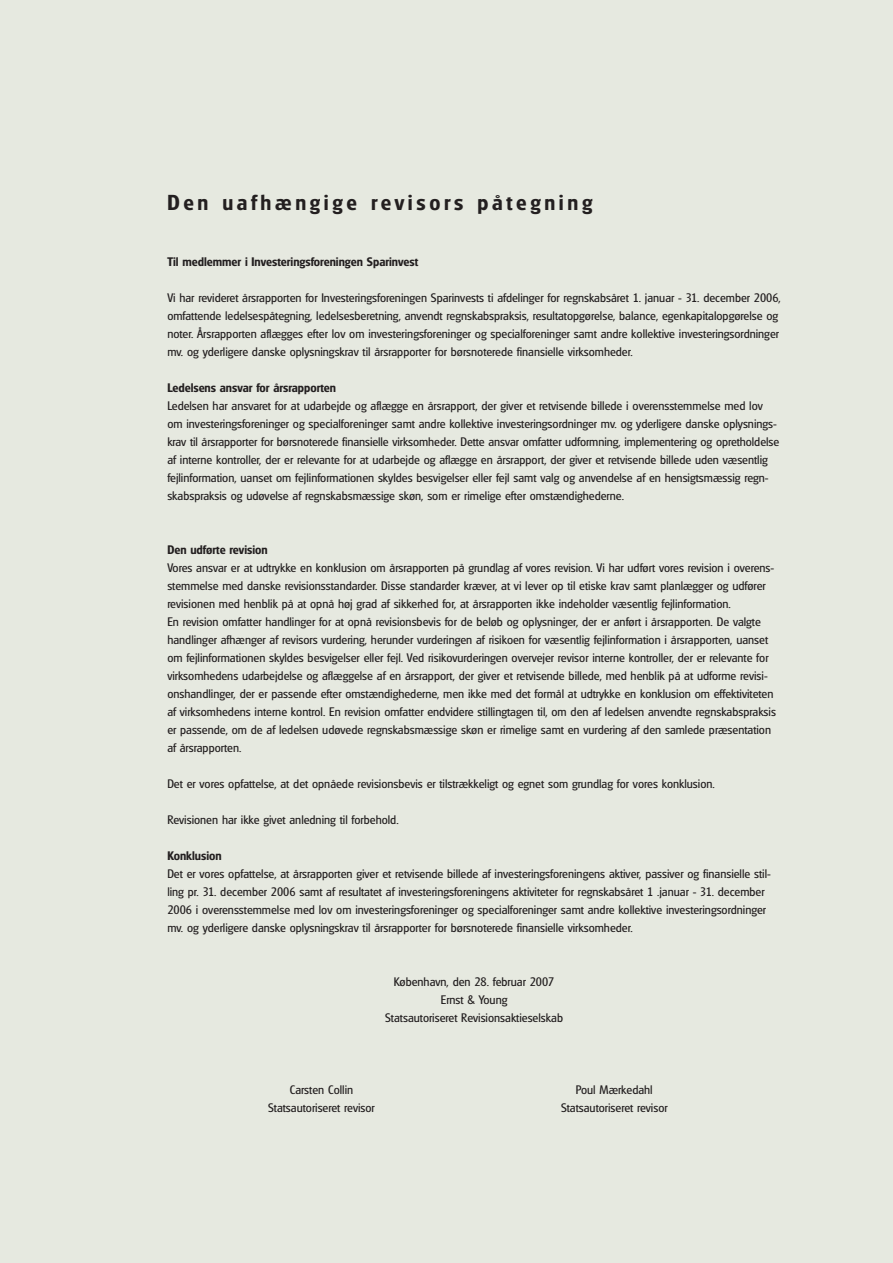
<style>
.page{position:relative;width:893px;height:1263px;background:#e6e9e0}
.page>*{position:absolute;margin:0;border:0;box-sizing:border-box;transform-origin:0 0}
.t1{font:600 21px "Glasgow";letter-spacing:.175em;color:#231f20}
.t2{font:12px/18px "Glasgow";color:#231f20}
.t3{font:600 12px "Glasgow";color:#231f20}
</style>
<div class="page">
<h1 class="t1" style="left:167px;top:194px;width:427px">Den uafhængige revisors påtegning</h1>
<p class="t3" style="left:167px;top:257px;width:252px">Til medlemmer i Investeringsforeningen Sparinvest</p>
<p class="t2" style="left:167px;top:290px;width:615px">Vi har revideret årsrapporten for Investeringsforeningen Sparinvests ti afdelinger for regnskabsåret 1. januar - 31. december 2006, omfattende ledelsespåtegning, ledelsesberetning, anvendt regnskabspraksis, resultatopgørelse, balance, egenkapitalopgørelse og noter. Årsrapporten aflægges efter lov om investeringsforeninger og specialforeninger samt andre kollektive investeringsordninger mv. og yderligere danske oplysningskrav til årsrapporter for børsnoterede finansielle virksomheder.</p>
<p class="t3" style="left:167px;top:383px;width:170px">Ledelsens ansvar for årsrapporten</p>
<p class="t2" style="left:167px;top:398px;width:613px">Ledelsen har ansvaret for at udarbejde og aflægge en årsrapport, der giver et retvisende billede i overensstemmelse med lov om investeringsforeninger og specialforeninger samt andre kollektive investeringsordninger mv. og yderligere danske oplysnings&shy;krav til årsrapporter for børsnoterede finansielle virksomheder. Dette ansvar omfatter udformning, implementering og opretholdelse af interne kontroller, der er relevante for at udarbejde og aflægge en årsrapport, der giver et retvisende billede uden væsentlig fejlinformation, uanset om fejlinformationen skyldes besvigelser eller fejl samt valg og anvendelse af en hensigtsmæssig regn&shy;skabspraksis og udøvelse af regnskabsmæssige skøn, som er rimelige efter omstændighederne.</p>
<p class="t3" style="left:167px;top:545px;width:102px">Den udførte revision</p>
<p class="t2" style="left:167px;top:560px;width:610px">Vores ansvar er at udtrykke en konklusion om årsrapporten på grundlag af vores revision. Vi har udført vores revision i overens&shy;stemmelse med danske revisionsstandarder. Disse standarder kræver, at vi lever op til etiske krav samt planlægger og udfører revisionen med henblik på at opnå høj grad af sikkerhed for, at årsrapporten ikke indeholder væsentlig fejlinformation.<br>En revision omfatter handlinger for at opnå revisionsbevis for de beløb og oplysninger, der er anført i årsrapporten. De valgte handlinger afhænger af revisors vurdering, herunder vurderingen af risikoen for væsentlig fejlinformation i årsrapporten, uanset om fejlinformationen skyldes besvigelser eller fejl. Ved risikovurderingen overvejer revisor interne kontroller, der er relevante for virksomhedens udarbejdelse og aflæggelse af en årsrapport, der giver et retvisende billede, med henblik på at udforme revisi&shy;onshandlinger, der er passende efter omstændighederne, men ikke med det formål at udtrykke en konklusion om effektiviteten af virksomhedens interne kontrol. En revision omfatter endvidere stillingtagen til, om den af ledelsen anvendte regnskabspraksis er passende, om de af ledelsen udøvede regnskabsmæssige skøn er rimelige samt en vurdering af den samlede præsentation af årsrapporten.</p>
<p class="t2" style="left:167px;top:776px;width:549px">Det er vores opfattelse, at det opnåede revisionsbevis er tilstrækkeligt og egnet som grundlag for vores konklusion.</p>
<p class="t2" style="left:167px;top:812px;width:233px">Revisionen har ikke givet anledning til forbehold.</p>
<p class="t3" style="left:167px;top:851px;width:56px">Konklusion</p>
<p class="t2" style="left:167px;top:866px;width:605px">Det er vores opfattelse, at årsrapporten giver et retvisende billede af investeringsforeningens aktiver, passiver og finansielle stil&shy;ling pr. 31. december 2006 samt af resultatet af investeringsforeningens aktiviteter for regnskabsåret 1 .januar - 31. december 2006 i overensstemmelse med lov om investeringsforeninger og specialforeninger samt andre kollektive investeringsordninger mv. og yderligere danske oplysningskrav til årsrapporter for børsnoterede finansielle virksomheder.</p>
<p class="t2" style="left:385px;top:974px;width:179px;text-align:center">København, den 28. februar 2007<br>Ernst &amp; Young<br>Statsautoriseret Revisionsaktieselskab</p>
<p class="t2" style="left:290px;top:1082px;width:65px">Carsten Collin</p>
<p class="t2" style="left:576px;top:1082px;width:78px">Poul Mærkedahl</p>
<p class="t2" style="left:268px;top:1100px;width:108px">Statsautoriseret revisor</p>
<p class="t2" style="left:561px;top:1100px;width:108px">Statsautoriseret revisor</p>
</div>
